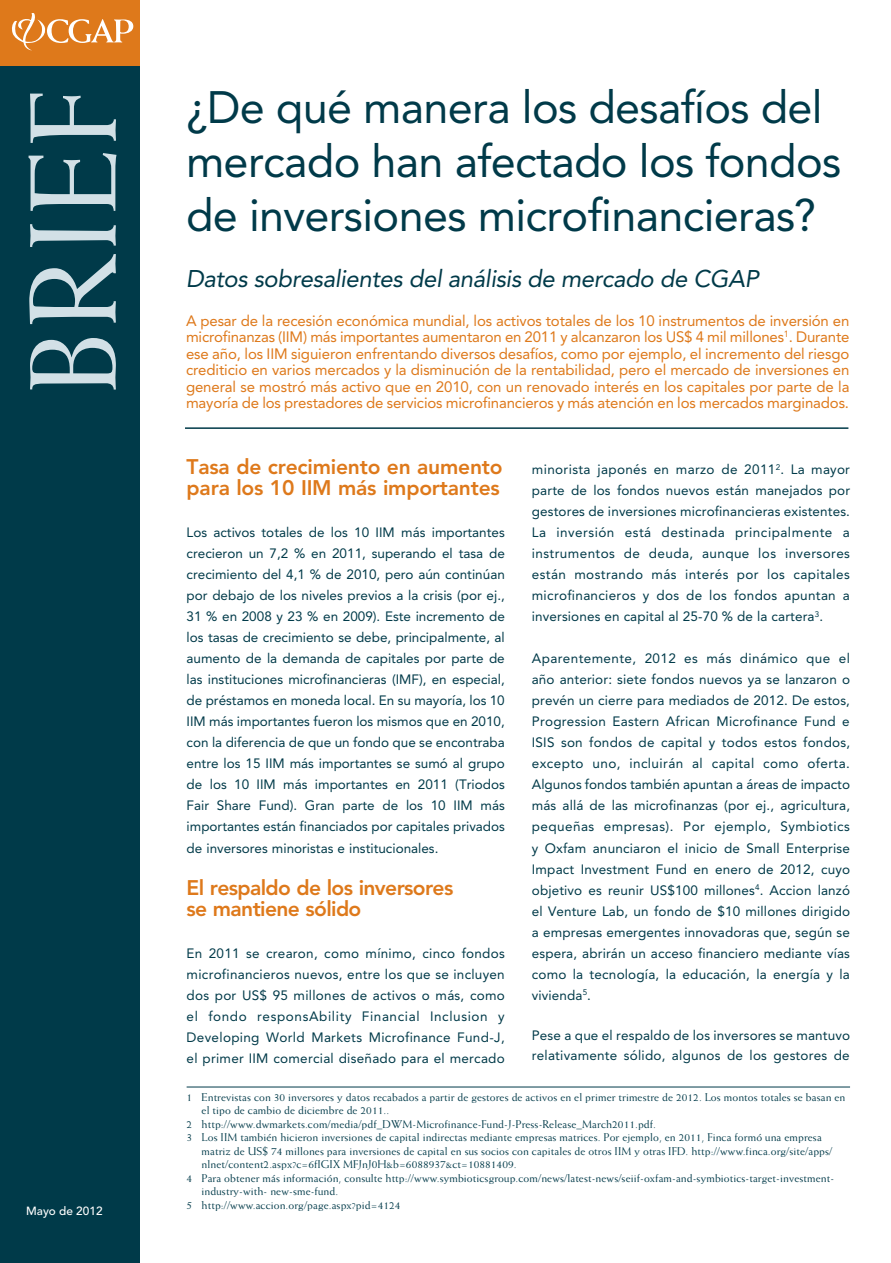
<style>
.page{position:relative;width:891px;height:1263px;background:#fff}
.page>*{position:absolute;margin:0;border:0;box-sizing:border-box;transform-origin:0 0}
.t1{font:123px "Weiss";color:#d2e0e6}
.headine{font:45px/54px "Avenir";letter-spacing:-.015em;color:#003a49}
.headine-2{font:italic 24px "Avenir";letter-spacing:-.015em;color:#003a49}
.subhead_1{font:800 21px/21px "Avenir";letter-spacing:-.01em;color:#de791b}
.subhead_1-2{font:800 21px/21px "Avenir";letter-spacing:-.03em;color:#de791b}
.body_text{font:15px/16.5px "Avenir";letter-spacing:-.01em;color:#de791b;text-align:justify}
.body_text-2{font:13.5px/21px "Avenir";letter-spacing:.015em;color:#003a49;text-align:justify}
.subhead_1-3{font:13.5px/21px "Avenir";color:#003a49;text-align:justify}
.t2{font:500 11.85px "Avenir";color:#fff}
.Footnote{font:11.25px/13.5px "Weiss";letter-spacing:.01em;color:#003a49}
.first_footnote{font:11.25px/13.5px "Weiss";letter-spacing:.01em;color:#003a49}
</style>
<div class="page">
<hr style="left:187px;top:1086px;width:663px;height:1px;background:#003a49">
<hr style="left:185px;top:427px;width:663px;height:2px;background:#003a49">
<div style="left:0;top:52px;width:140px;height:1210px;background:#003a49"></div>
<div style="left:0;top:0;width:140px;height:66px;background:#de791b"></div>
<svg style="left:12px;top:13px;width:121px;height:37px"></svg>
<p class="t1" style="left:2px;top:395px;width:308px;rotate:-90deg">BRIEF</p>
<p class="t2" style="left:26px;top:1203px;width:78px">Mayo de 2012</p>
<p class="headine" style="left:186px;top:81px;width:657px">¿De qué manera los desafíos del mercado han afectado los fondos de inversiones microfinancieras?</p>
<p class="headine-2" style="left:186px;top:265px;width:574px">Datos sobresalientes del análisis de mercado de CGAP</p>
<p class="body_text" style="left:186px;top:312px;width:665px">A pesar de la recesión económica mundial, los activos totales de los 10 instrumentos de inversión en microfinanzas (IIM) más importantes aumentaron en 2011 y alcanzaron los US$ 4 mil millones<sup>1</sup>. Durante ese año, los IIM siguieron enfrentando diversos desafíos, como por ejemplo, el incremento del riesgo crediticio en varios mercados y la disminución de la rentabilidad, pero el mercado de inversiones en general se mostró más activo que en 2010, con un renovado interés en los capitales por parte de la</p>
<p class="body_text" style="left:186px;top:395px;width:665px">mayoría de los prestadores de servicios microfinancieros y más atención en los mercados marginados.</p>
<p class="subhead_1" style="left:187px;top:456px;width:318px">Tasa de crecimiento en aumento para los 10 IIM más importantes</p>
<p class="subhead_1-3" style="left:187px;top:522px;width:320px">Los activos totales de los 10 IIM más importantes crecieron un 7,2 % en 2011, superando el tasa de crecimiento del 4,1 % de 2010, pero aún continúan por debajo de los niveles previos a la crisis (por ej., 31 % en 2008 y 23 % en 2009). Este incremento de los tasas de crecimiento se debe, principalmente, al aumento de la demanda de capitales por parte de las instituciones microfinancieras (IMF), en especial, de préstamos en moneda local. En su mayoría, los 10<br>IIM más importantes fueron los mismos que en 2010, con la diferencia de que un fondo que se encontraba entre los 15 IIM más importantes se sumó al grupo de los 10 IIM más importantes en 2011 (Triodos Fair Share Fund). Gran parte de los 10 IIM más importantes están financiados por capitales privados de inversores minoristas e institucionales.</p>
<p class="subhead_1-2" style="left:187px;top:876px;width:268px">El respaldo de los inversores se mantiene sólido</p>
<p class="body_text-2" style="left:187px;top:942px;width:320px">En 2011 se crearon, como mínimo, cinco fondos microfinancieros nuevos, entre los que se incluyen dos por US$ 95 millones de activos o más, como el fondo responsAbility Financial Inclusion y Developing World Markets Microfinance Fund-J, el primer IIM comercial diseñado para el mercado</p>
<p class="body_text-2" style="left:532px;top:459px;width:320px">minorista japonés en marzo de 2011<sup>2</sup>. La mayor parte de los fondos nuevos están manejados por gestores de inversiones microfinancieras existentes.<br>La inversión está destinada principalmente a instrumentos de deuda, aunque los inversores están mostrando más interés por los capitales microfinancieros y dos de los fondos apuntan a inversiones en capital al 25-70 % de la cartera<sup>3</sup>.</p>
<p class="body_text-2" style="left:532px;top:648px;width:320px">Aparentemente, 2012 es más dinámico que el año anterior: siete fondos nuevos ya se lanzaron o prevén un cierre para mediados de 2012. De estos, Progression Eastern African Microfinance Fund e ISIS son fondos de capital y todos estos fondos, excepto uno, incluirán al capital como oferta.<br>Algunos fondos también apuntan a áreas de impacto más allá de las microfinanzas (por ej., agricultura, pequeñas empresas). Por ejemplo, Symbiotics y Oxfam anunciaron el inicio de Small Enterprise Impact Investment Fund en enero de 2012, cuyo objetivo es reunir US$100 millones<sup>4</sup>. Accion lanzó el Venture Lab, un fondo de $10 millones dirigido a empresas emergentes innovadoras que, según se espera, abrirán un acceso financiero mediante vías como la tecnología, la educación, la energía y la vivienda<sup>5</sup>.</p>
<p class="body_text-2" style="left:532px;top:1025px;width:320px;line-height:19.5px">Pese a que el respaldo de los inversores se mantuvo relativamente sólido, algunos de los gestores de</p>
<p class="first_footnote" style="left:202px;top:1090px;width:645px;text-indent:-15px">1 Entrevistas con 30 inversores y datos recabados a partir de gestores de activos en el primer trimestre de 2012. Los montos totales se basan en el tipo de cambio de diciembre de 2011..</p>
<p class="Footnote" style="left:187px;top:1117px;width:471px">2 http://www.dwmarkets.com/media/pdf_DWM-Microfinance-Fund-J-Press-Release_March2011.pdf.</p>
<p class="Footnote" style="left:202px;top:1130px;width:632px;text-indent:-15px">3 Los IIM también hicieron inversiones de capital indirectas mediante empresas matrices. Por ejemplo, en 2011, Finca formó una empresa matriz de US$ 74 millones para inversiones de capital en sus socios con capitales de otros IIM y otras IFD. http://www.finca.org/site/apps/ nlnet/content2.aspx?c=6fIGIX MFJnJ0H&amp;b=6088937&amp;ct=10881409.</p>
<p class="Footnote" style="left:202px;top:1171px;width:634px;text-indent:-15px">4 Para obtener más información, consulte http://www.symbioticsgroup.com/news/latest-news/seiif-oxfam-and-symbiotics-target-investment&shy;industry-with- new-sme-fund.</p>
<p class="Footnote" style="left:187px;top:1198px;width:215px">5 http://www.accion.org/page.aspx?pid=4124</p>
</div>
